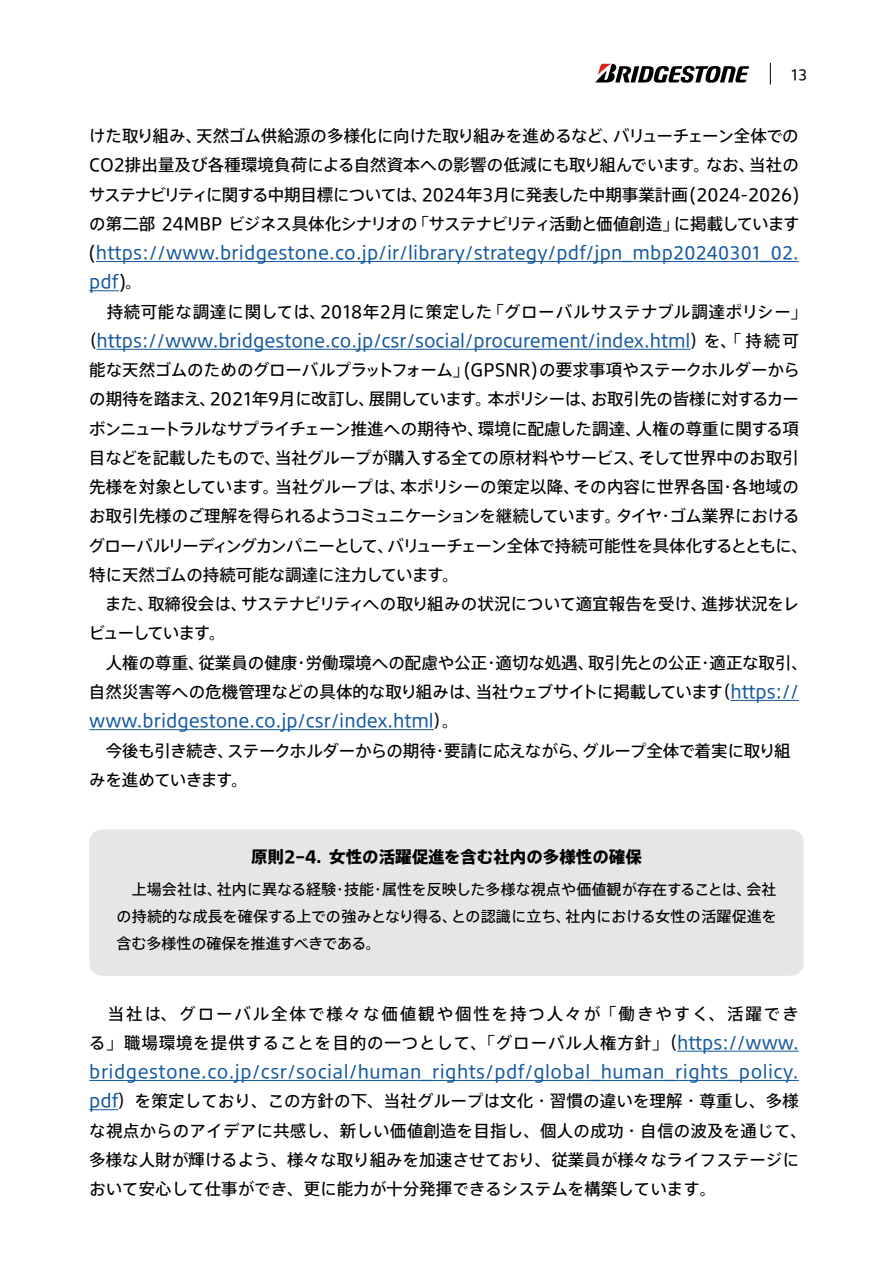
<style>
.page{position:relative;width:893px;height:1263px;background:#fff}
.page>*{position:absolute;margin:0;border:0;box-sizing:border-box;transform-origin:0 0}
.t1{font:16.5px/29.2px "Bridgestone Type TP";color:#000}
.t2{font:16.5px "Bridgestone Type TP";color:#15599f}
.t3{font:16.5px "Bridgestone Type TP";letter-spacing:-.02em;color:#000}
.t4{font:16.5px "Bridgestone Type TP";letter-spacing:-.03em;color:#000}
.t5{font:16.5px "Bridgestone Type TP";letter-spacing:-.06em;color:#000}
.t6{font:16.5px "Bridgestone Type TP";letter-spacing:-.035em;color:#000}
.t7{font:16.5px "Bridgestone Type TP";letter-spacing:-.04em;color:#000}
.t8{font:16.5px "Bridgestone Type TP";letter-spacing:.03em;color:#000}
.t9{font:700 16.5px "Bridgestone Type TP";color:#000}
.t10{font:16.5px "Bridgestone Type TP";letter-spacing:-.08em;color:#000}
.t11{font:15px/27.2px "Bridgestone Type TP";color:#000;text-align:justify}
.t12{font:13.8px "Bridgestone Type TP";color:#000}
.s1{color:#000}
.s2{color:#15599f}
</style>
<div class="page">
<svg style="left:770px;top:63px;width:1px;height:22px"></svg>
<svg style="left:595px;top:64px;width:154px;height:19px"></svg>
<hr style="left:96px;top:261px;width:703px;height:1px;background:#15599f">
<hr style="left:89px;top:290px;width:30px;height:1px;background:#15599f">
<hr style="left:97px;top:349px;width:593px;height:1px;background:#15599f">
<hr style="left:730px;top:700px;width:69px;height:1px;background:#15599f">
<hr style="left:89px;top:729px;width:345px;height:1px;background:#15599f">
<div style="left:89px;top:829px;width:715px;height:147px;background:#e6e6e6;border-radius:13px"></div>
<hr style="left:677px;top:1051px;width:122px;height:1px;background:#15599f">
<hr style="left:89px;top:1080px;width:710px;height:1px;background:#15599f">
<svg style="left:89px;top:1109px;width:29px;height:1px"></svg>
<p class="t12" style="left:791px;top:63px;width:18px">13</p>
<p class="t1" style="left:89px;top:120px;width:711px">けた取り組み、天然ゴム供給源の多様化に向けた取り組みを進めるなど、バリューチェーン全体での</p>
<p class="t1" style="left:89px;top:149px;width:711px">CO2排出量及び各種環境負荷による自然資本への影響の低減にも取り組んでいます。なお、当社の</p>
<p class="t1" style="left:89px;top:178px;width:711px">サステナビリティに関する中期目標については、2024年3月に発表した中期事業計画(2024-2026)</p>
<p class="t6" style="left:89px;top:210px;width:712px">の第二部 24MBP ビジネス具体化シナリオの「サステナビリティ活動と価値創造」に掲載しています</p>
<p class="t2" style="left:89px;top:239px;width:711px"><span class="s1">(</span>https://www.bridgestone.co.jp/ir/library/strategy/pdf/jpn_mbp20240301_02.</p>
<p class="t2" style="left:89px;top:268px;width:54px">pdf<span class="s1">)。</span></p>
<p class="t8" style="left:89px;top:297px;width:719px">　持続可能な調達に関しては、2018年2月に策定した「グローバルサステナブル調達ポリシー」</p>
<p class="t2" style="left:80px;top:327px;width:720px"><span class="s1">（</span>https://www.bridgestone.co.jp/csr/social/procurement/index.html<span class="s1">）を、「持続可</span></p>
<p class="t1" style="left:89px;top:354px;width:712px">能な天然ゴムのためのグローバルプラットフォーム」(GPSNR)の要求事項やステークホルダーから</p>
<p class="t3" style="left:89px;top:385px;width:711px">の期待を踏まえ、2021年9月に改訂し、展開しています。本ポリシーは、お取引先の皆様に対するカー</p>
<p class="t3" style="left:89px;top:414px;width:711px">ボンニュートラルなサプライチェーン推進への期待や、環境に配慮した調達、人権の尊重に関する項</p>
<p class="t3" style="left:89px;top:444px;width:711px">目などを記載したもので、当社グループが購入する全ての原材料やサービス、そして世界中のお取引</p>
<p class="t1" style="left:89px;top:471px;width:711px">先様を対象としています。当社グループは、本ポリシーの策定以降、その内容に世界各国・各地域の</p>
<p class="t7" style="left:89px;top:502px;width:712px">お取引先様のご理解を得られるようコミュニケーションを継続しています。タイヤ・ゴム業界における</p>
<p class="t5" style="left:88px;top:531px;width:721px">グローバルリーディングカンパニーとして、バリューチェーン全体で持続可能性を具体化するとともに、</p>
<p class="t1" style="left:89px;top:559px;width:371px">特に天然ゴムの持続可能な調達に注力しています。</p>
<p class="t1" style="left:89px;top:588px;width:712px">　また、取締役会は、サステナビリティへの取り組みの状況について適宜報告を受け、進捗状況をレ</p>
<p class="t10" style="left:88px;top:619px;width:139px">ビューしています。</p>
<p class="t1" style="left:89px;top:646px;width:720px">　人権の尊重、従業員の健康・労働環境への配慮や公正・適切な処遇、取引先との公正・適正な取引、</p>
<p class="t1" style="left:89px;top:676px;width:711px">自然災害等への危機管理などの具体的な取り組みは、当社ウェブサイトに掲載しています（<span class="s2">https://</span></p>
<p class="t2" style="left:89px;top:707px;width:371px">www.bridgestone.co.jp/csr/index.html<span class="s1">）。</span></p>
<p class="t4" style="left:89px;top:736px;width:703px">　今後も引き続き、ステークホルダーからの期待・要請に応えながら、グループ全体で着実に取り組</p>
<p class="t4" style="left:89px;top:765px;width:160px">みを進めていきます。</p>
<p class="t9" style="left:251px;top:842px;width:392px">原則2–4．女性の活躍促進を含む社内の多様性の確保</p>
<p class="t11" style="left:116px;top:874px;width:662px">　上場会社は、社内に異なる経験・技能・属性を反映した多様な視点や価値観が存在することは、会社の持続的な成長を確保する上での強みとなり得る、との認識に立ち、社内における女性の活躍促進を含む多様性の確保を推進すべきである。</p>
<p class="t1" style="left:89px;top:997px;width:719px">　当社は、グローバル全体で様々な価値観や個性を持つ人々が「働きやすく、活躍できる」職場環境を提供することを目的の一つとして、「グローバル人権方針」（<span class="s2">https://www. bridgestone.co.jp/csr/social/human_rights/pdf/global_human_rights_policy. pdf</span>）を策定しており、この方針の下、当社グループは文化・習慣の違いを理解・尊重し、多様な視点からのアイデアに共感し、新しい価値創造を目指し、個人の成功・自信の波及を通じて、多様な人財が輝けるよう、様々な取り組みを加速させており、従業員が様々なライフステージにおいて安心して仕事ができ、更に能力が十分発揮できるシステムを構築しています。</p>
</div>
